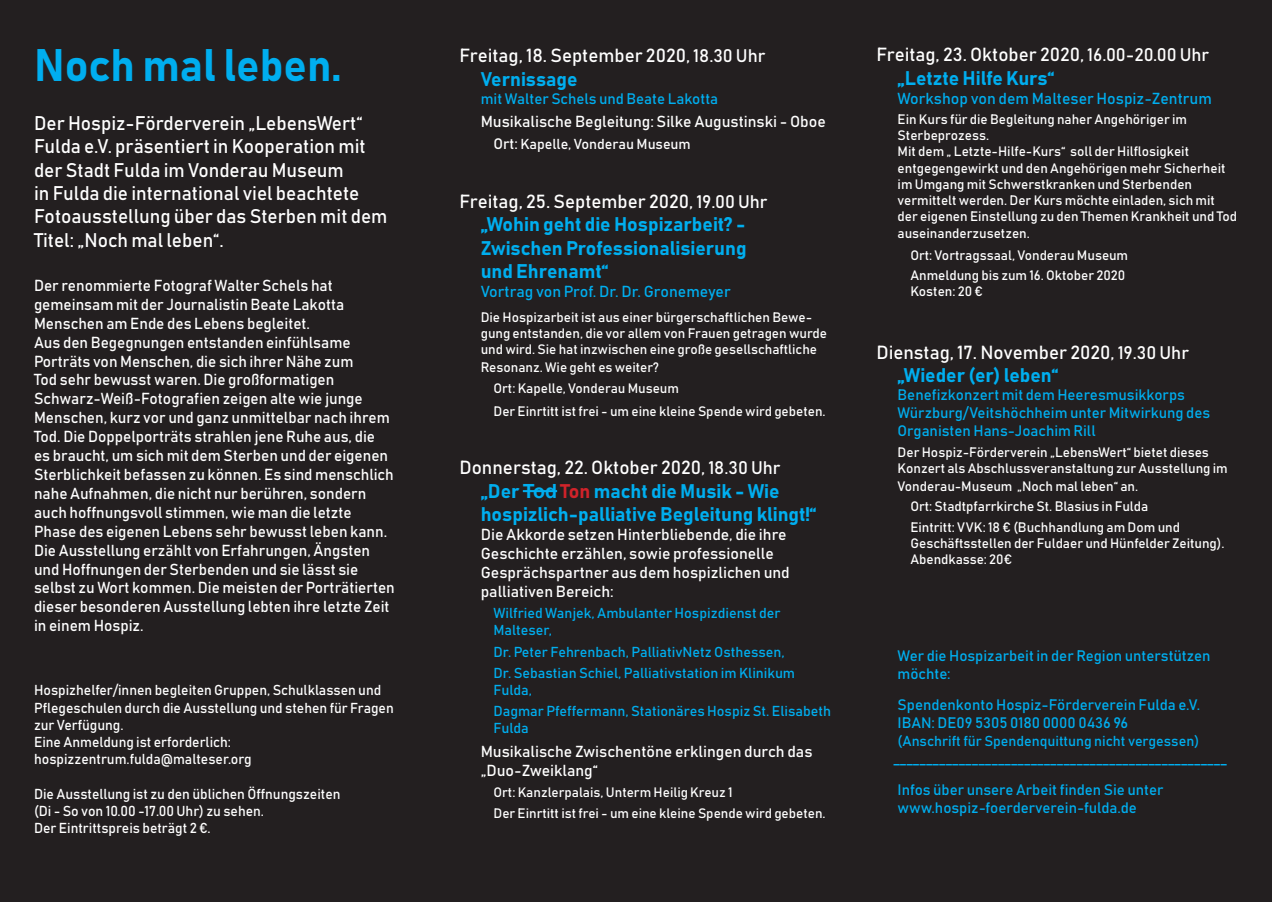
<style>
.page{position:relative;width:1272px;height:902px;background:#fff}
.page>*{position:absolute;margin:0;border:0;box-sizing:border-box;transform-origin:0 0}
.t1{font:45px "Bahnschrift";color:#00aeef}
.t2{font:19.5px/23.4px "Bahnschrift";color:#fff}
.t3{font:19.5px/23.4px "Bahnschrift";color:#00aeef;text-align:justify}
.t4{font:18.75px "Bahnschrift";color:#fff}
.t5{font:15.75px/18.9px "Bahnschrift";color:#fff}
.t6{font:15.75px "Bahnschrift";color:#00aeef}
.t7{font:15px/18px "Bahnschrift";color:#00aeef}
.t8{font:14.25px/17.1px "Bahnschrift";color:#fff}
.t9{font:14.25px/21.3px "Bahnschrift";color:#00aeef}
.t10{font:13.5px/16.2px "Bahnschrift";color:#fff}
.s1{font-size:18px}
.s2{font-size:15px}
.s3{font-family:"Arial";font-weight:700}
.s4{color:#d1232a}
</style>
<div class="page">
<div style="left:1px;top:1px;width:1270px;height:900px;background:#231f20"></div>
<hr style="left:523px;top:490px;width:34px;height:2px;background:#00aeef">
<h1 class="t1" style="left:34px;top:37px;width:309px">Noch mal leben.</h1>
<p class="t2" style="left:34px;top:111px;width:355px">Der Hospiz-Förderverein „LebensWert“ Fulda e.V. präsentiert in Kooperation mit der Stadt Fulda im Vonderau Museum<br>in Fulda die international viel beachtete Fotoausstellung über das Sterben mit dem Titel: „Noch mal leben“.</p>
<p class="t5" style="left:34px;top:275px;width:362px">Der renommierte Fotograf Walter Schels hat gemeinsam mit der Journalistin Beate Lakotta Menschen am Ende des Lebens begleitet.<br>Aus den Begegnungen entstanden einfühlsame Porträts von Menschen, die sich ihrer Nähe zum<br>Tod sehr bewusst waren. Die großformatigen Schwarz-Weiß-Fotografien zeigen alte wie junge Menschen, kurz vor und ganz unmittelbar nach ihrem Tod. Die Doppelporträts strahlen jene Ruhe aus, die es braucht, um sich mit dem Sterben und der eigenen Sterblichkeit befassen zu können. Es sind menschlich nahe Aufnahmen, die nicht nur berühren, sondern auch hoffnungsvoll stimmen, wie man die letzte Phase des eigenen Lebens sehr bewusst leben kann.<br>Die Ausstellung erzählt von Erfahrungen, Ängsten und Hoffnungen der Sterbenden und sie lässt sie selbst zu Wort kommen. Die meisten der Porträtierten dieser besonderen Ausstellung lebten ihre letzte Zeit in einem Hospiz.</p>
<p class="t8" style="left:34px;top:681px;width:361px">Hospizhelfer/innen begleiten Gruppen, Schulklassen und Pflegeschulen durch die Ausstellung und stehen für Fragen zur Verfügung.<br>Eine Anmeldung ist erforderlich: hospizzentrum.fulda@malteser.org</p>
<p class="t8" style="left:34px;top:785px;width:308px">Die Ausstellung ist zu den üblichen Öffnungszeiten (Di - So von 10.00 -17.00 Uhr) zu sehen.<br>Der Eintrittspreis beträgt 2 €.</p>
<p class="t4" style="left:459px;top:44px;width:307px">Freitag, 18. September 2020<span class="s1">, 18.30 Uhr</span></p>
<p class="t3" style="left:480px;top:67px;width:98px">Vernissage</p>
<p class="t7" style="left:480px;top:89px;width:239px">mit Walter Schels und Beate Lakotta</p>
<p class="t5" style="left:480px;top:112px;width:346px">Musikalische Begleitung: Silke Augustinski - Oboe</p>
<p class="t8" style="left:493px;top:135px;width:199px"><span class="s2">Ort:</span> Kapelle, Vonderau Museum</p>
<p class="t4" style="left:459px;top:189px;width:310px">Freitag, 25. September 2020<span class="s1">, 19.00 Uhr</span></p>
<p class="t3" style="left:480px;top:212px;width:267px">„Wohin geht die Hospizarbeit? - Zwischen Professionalisierung und Ehrenamt“</p>
<p class="t6" style="left:480px;top:281px;width:251px">Vortrag von Prof. Dr. Dr. Gronemeyer</p>
<p class="t10" style="left:480px;top:308px;width:348px">Die Hospizarbeit ist aus einer bürgerschaftlichen Bewe&shy;gung entstanden, die vor allem von Frauen getragen wurde und wird. Sie hat inzwischen eine große gesellschaftliche</p>
<p class="t10" style="left:493px;top:356px;width:334px;line-height:21.8px;text-indent:-13px">Resonanz. Wie geht es weiter?<br>Ort: Kapelle, Vonderau Museum<br>Der Einrtitt ist frei - um eine kleine Spende wird gebeten.</p>
<p class="t4" style="left:459px;top:455px;width:323px">Donnerstag, 22. Oktober 2020<span class="s1">, 18.30 Uhr</span></p>
<p class="t3" style="left:480px;top:478px;width:337px">„Der <span class="s3">Tod</span> <span class="s4">Ton</span> macht die Musik - Wie hospizlich-palliative Begleitung klingt!“</p>
<p class="t5" style="left:480px;top:524px;width:310px">Die Akkorde setzen Hinterbliebende, die ihre Geschichte erzählen, sowie professionelle Gesprächspartner aus dem hospizlichen und palliativen Bereich:</p>
<p class="t9" style="left:493px;top:604px;width:288px;line-height:17.1px">Wilfried Wanjek, Ambulanter Hospizdienst der<br>Malteser,</p>
<p class="t9" style="left:493px;top:640px;width:303px">Dr. Peter Fehrenbach, PalliativNetz Osthessen,<br>Dr. Sebastian Schiel, Palliativstation im Klinikum</p>
<p class="t9" style="left:493px;top:679px;width:339px">Fulda,<br>Dagmar Pfeffermann, Stationäres Hospiz St. Elisabeth</p>
<p class="t9" style="left:493px;top:717px;width:37px">Fulda</p>
<p class="t5" style="left:480px;top:741px;width:333px">Musikalische Zwischentöne erklingen durch das „Duo-Zweiklang“</p>
<p class="t10" style="left:493px;top:781px;width:334px;line-height:21.3px">Ort: Kanzlerpalais, Unterm Heilig Kreuz 1<br>Der Einrtitt ist frei - um eine kleine Spende wird gebeten.</p>
<p class="t4" style="left:876px;top:43px;width:334px">Freitag, 23. Oktober 2020<span class="s1">, 16.00-20.00 Uhr</span></p>
<p class="t3" style="left:897px;top:66px;width:158px">„Letzte Hilfe Kurs“</p>
<p class="t6" style="left:897px;top:88px;width:316px">Workshop von dem Malteser Hospiz-Zentrum</p>
<p class="t10" style="left:897px;top:111px;width:341px">Ein Kurs für die Begleitung naher Angehöriger im Sterbeprozess.<br>Mit dem „ Letzte-Hilfe-Kurs“ soll der Hilflosigkeit entgegengewirkt und den Angehörigen mehr Sicherheit im Umgang mit Schwerstkranken und Sterbenden vermittelt werden. Der Kurs möchte einladen, sich mit der eigenen Einstellung zu den Themen Krankheit und Tod auseinanderzusetzen.</p>
<p class="t10" style="left:910px;top:244px;width:219px;line-height:20.4px">Ort: Vortragssaal, Vonderau Museum<br>Anmeldung bis zum 16. Oktober 2020</p>
<p class="t10" style="left:910px;top:283px;width:74px">Kosten: 20 €</p>
<p class="t4" style="left:876px;top:340px;width:314px">Dienstag, 17. November 2020<span class="s1">, 19.30 Uhr</span></p>
<p class="t3" style="left:897px;top:363px;width:162px">„Wieder (er) leben“</p>
<p class="t7" style="left:897px;top:385px;width:314px">Benefizkonzert mit dem Heeresmusikkorps<br>Würzburg/Veitshöchheim unter Mitwirkung des<br>Organisten Hans-Joachim Rill</p>
<p class="t10" style="left:897px;top:443px;width:332px">Der Hospiz-Förderverein „LebensWert“ bietet dieses<br>Konzert als Abschlussveranstaltung zur Ausstellung im</p>
<p class="t10" style="left:910px;top:475px;width:271px;line-height:20.4px;text-indent:-13px">Vonderau-Museum „Noch mal leben“ an.<br>Ort: Stadtpfarrkirche St. Blasius in Fulda<br>Eintritt: VVK: 18 € (Buchhandlung am Dom und</p>
<p class="t10" style="left:910px;top:534px;width:315px">Geschäftsstellen der Fuldaer und Hünfelder Zeitung).<br>Abendkasse: 20€</p>
<p class="t7" style="left:897px;top:646px;width:314px">Wer die Hospizarbeit in der Region unterstützen möchte:</p>
<p class="t7" style="left:897px;top:695px;width:304px">Spendenkonto Hospiz-Förderverein Fulda e.V.<br>IBAN: DE09 5305 0180 0000 0436 96</p>
<p class="t9" style="left:897px;top:730px;width:303px">(Anschrift für Spendenquittung nicht vergessen)</p>
<p class="t7" style="left:893px;top:743px;width:335px;line-height:30.8px">___________________________________________________<br>Infos über unsere Arbeit finden Sie unter</p>
<p class="t7" style="left:897px;top:798px;width:241px">www.hospiz-foerderverein-fulda.de</p>
</div>
